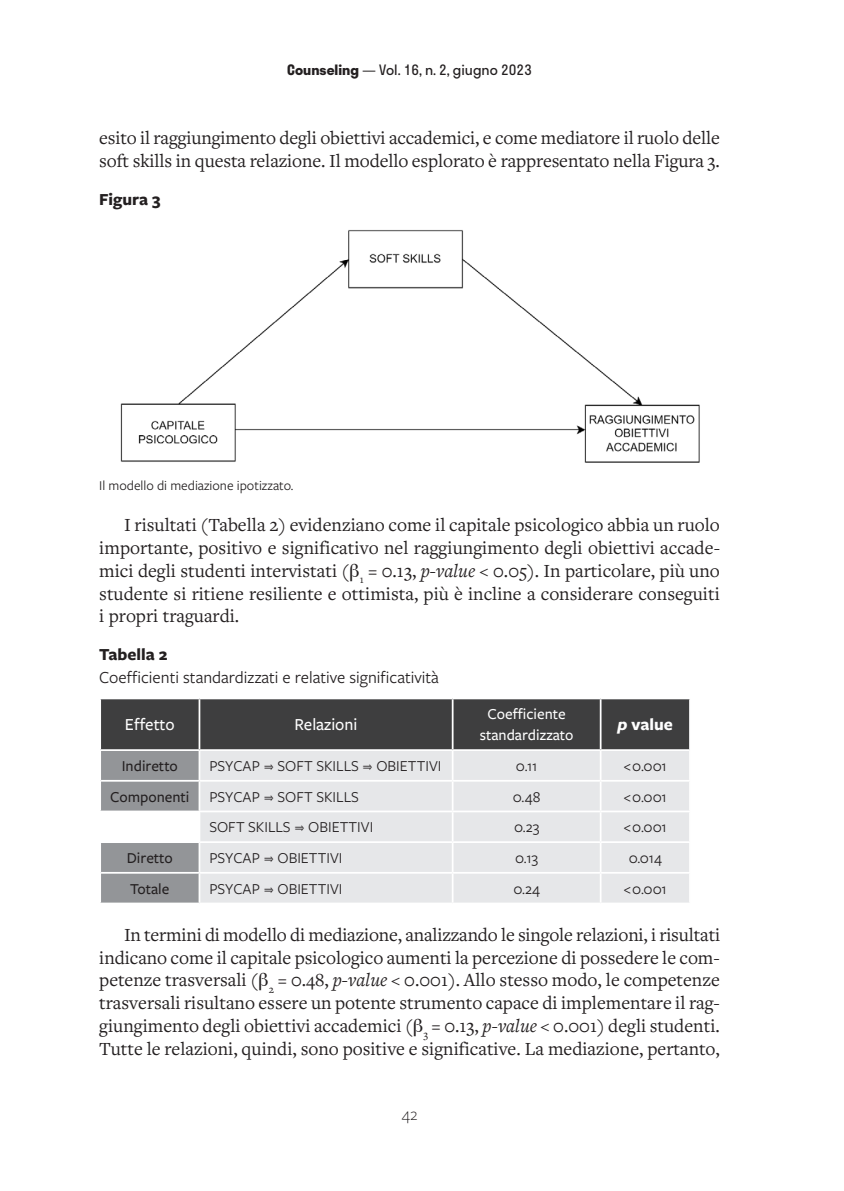
<style>
.page{position:relative;width:844px;height:1191px;background:#fff}
.page>*{position:absolute;margin:0;border:0;box-sizing:border-box;transform-origin:0 0}
.t1{font:19.25px/22.8px "Freight Text Pro";letter-spacing:-.005em;color:#231f20;text-align:justify}
.t2{font:17.5px "Freight Sans Pro";color:#231f20}
.t3{font:500 17.5px "Freight Sans Pro";color:#fff}
.t4{font:700 17.5px "Freight Sans Pro";color:#231f20}
.t5{font:700 17.5px "Freight Sans Pro";color:#fff}
.t6{font:300 17.5px "Freight Sans Pro";color:#231f20}
.t7{font:15.75px "Freight Sans Pro";color:#231f20}
.t8{font:500 15.75px "Freight Sans Pro";color:#231f20}
.t9{font:500 15.75px/21px "Freight Sans Pro";color:#fff;text-align:center}
.t10{font:14px "Freight Sans Pro";color:#231f20}
.t11{font:14px "Stratos";color:#231f20}
.s1{font-weight:700}
.s2{font-style:italic}
</style>
<div class="page">
<img style="left:120px;top:230px;width:579px;height:232px">
<svg style="left:100px;top:698px;width:590px;height:204px;background:#b6b7b9"></svg>
<hr style="left:99px;top:751px;width:2px;height:29px;background:#fff">
<hr style="left:99px;top:780px;width:2px;height:30px;background:#fff">
<hr style="left:99px;top:843px;width:2px;height:29px;background:#fff">
<hr style="left:99px;top:872px;width:2px;height:30px;background:#fff">
<hr style="left:99px;top:749px;width:100px;height:2px;background:#fff">
<hr style="left:199px;top:749px;width:253px;height:2px;background:#fff">
<hr style="left:452px;top:749px;width:148px;height:2px;background:#fff">
<hr style="left:600px;top:749px;width:89px;height:2px;background:#fff">
<hr style="left:198px;top:751px;width:2px;height:29px;background:#fff">
<hr style="left:198px;top:781px;width:2px;height:29px;background:#fff">
<hr style="left:198px;top:843px;width:2px;height:29px;background:#fff">
<hr style="left:198px;top:873px;width:2px;height:29px;background:#fff">
<hr style="left:99px;top:810px;width:100px;height:2px;background:#fff">
<hr style="left:99px;top:812px;width:2px;height:29px;background:#fff">
<hr style="left:198px;top:812px;width:2px;height:29px;background:#fff">
<hr style="left:99px;top:841px;width:100px;height:2px;background:#fff">
<p class="t11" style="left:287px;top:58px;width:246px"><span class="s1">Counseling</span> — Vol. 16, n. 2, giugno 2023</p>
<p class="t1" style="left:99px;top:126px;width:622px">esito il raggiungimento degli obiettivi accademici, e come mediatore il ruolo delle soft skills in questa relazione. Il modello esplorato è rappresentato nella Figura 3.</p>
<p class="t4" style="left:99px;top:187px;width:63px">Figura 3</p>
<p class="t10" style="left:99px;top:476px;width:196px">Il modello di mediazione ipotizzato.</p>
<p class="t1" style="left:99px;top:513px;width:622px;text-indent:25px">I risultati (Tabella 2) evidenziano come il capitale psicologico abbia un ruolo importante, positivo e significativo nel raggiungimento degli obiettivi accade&shy;mici degli studenti intervistati ( <sub>1</sub> = 0.13, <span class="s2">p-value</span> &lt; 0.05). In particolare, più uno studente si ritiene resiliente e ottimista, più è incline a considerare conseguiti i propri traguardi.</p>
<p class="t4" style="left:99px;top:642px;width:70px">Tabella 2</p>
<p class="t2" style="left:99px;top:665px;width:341px">Coefficienti standardizzati e relative significatività</p>
<p class="t3" style="left:125px;top:713px;width:51px">Effetto</p>
<p class="t3" style="left:294px;top:713px;width:64px">Relazioni</p>
<p class="t9" style="left:479px;top:703px;width:95px">Coefficiente standardizzato</p>
<p class="t5" style="left:617px;top:712px;width:57px"><span class="s2">p</span> value</p>
<p class="t8" style="left:122px;top:755px;width:58px">Indiretto</p>
<p class="t7" style="left:209px;top:755px;width:233px">PSYCAP ⇒ SOFT SKILLS ⇒ OBIETTIVI</p>
<p class="t7" style="left:516px;top:755px;width:23px">0.11</p>
<p class="t7" style="left:623px;top:755px;width:44px">&lt; 0.001</p>
<p class="t8" style="left:110px;top:786px;width:81px">Componenti</p>
<p class="t7" style="left:209px;top:786px;width:151px">PSYCAP ⇒ SOFT SKILLS</p>
<p class="t7" style="left:513px;top:786px;width:29px">0.48</p>
<p class="t7" style="left:623px;top:786px;width:44px">&lt; 0.001</p>
<p class="t7" style="left:209px;top:816px;width:165px">SOFT SKILLS ⇒ OBIETTIVI</p>
<p class="t7" style="left:514px;top:816px;width:27px">0.23</p>
<p class="t7" style="left:623px;top:816px;width:44px">&lt; 0.001</p>
<p class="t8" style="left:127px;top:847px;width:47px">Diretto</p>
<p class="t7" style="left:209px;top:847px;width:135px">PSYCAP ⇒ OBIETTIVI</p>
<p class="t7" style="left:515px;top:847px;width:24px">0.13</p>
<p class="t7" style="left:628px;top:847px;width:35px">0.014</p>
<p class="t8" style="left:130px;top:878px;width:41px">Totale</p>
<p class="t7" style="left:209px;top:878px;width:135px">PSYCAP ⇒ OBIETTIVI</p>
<p class="t7" style="left:513px;top:878px;width:28px">0.24</p>
<p class="t7" style="left:623px;top:878px;width:44px">&lt; 0.001</p>
<p class="t1" style="left:99px;top:922px;width:622px;text-indent:25px">In termini di modello di mediazione, analizzando le singole relazioni, i risultati indicano come il capitale psicologico aumenti la percezione di possedere le com&shy;petenze trasversali ( <sub>2</sub> = 0.48, <span class="s2">p-value</span> &lt; 0.001). Allo stesso modo, le competenze trasversali risultano essere un potente strumento capace di implementare il rag&shy;giungimento degli obiettivi accademici ( <sub>3</sub> = 0.13, <span class="s2">p-value</span> &lt; 0.001) degli studenti.<br>Tutte le relazioni, quindi, sono positive e significative. La mediazione, pertanto,</p>
<p class="t6" style="left:401px;top:1102px;width:17px">42</p>
</div>
